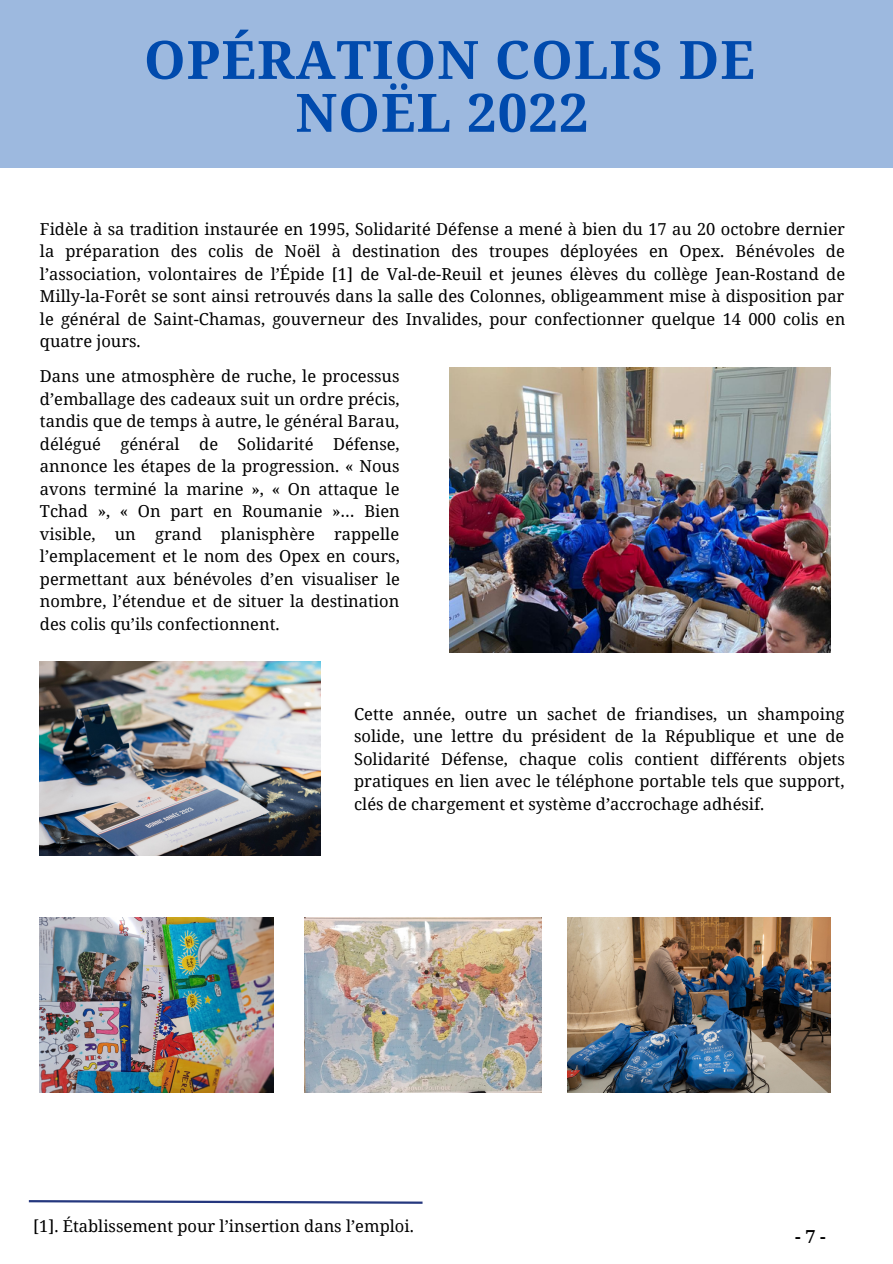
<style>
.page{position:relative;width:893px;height:1264px;background:#fff}
.page>*{position:absolute;margin:0;border:0;box-sizing:border-box;transform-origin:0 0}
.t1{font:700 52.95px/52.8px "Noto Serif";letter-spacing:.02em;color:#004aad;text-align:center}
.t2{font:700 18px "Noto Serif";color:#000}
.t3{font:16.5px/22.5px "Noto Serif";color:#000;text-align:justify}
</style>
<div class="page">
<div style="left:0;top:0;width:892px;height:167px;background:#9db9df"></div>
<svg style="left:28px;top:1200px;width:395px;height:4px"></svg>
<img style="left:449px;top:367px;width:381px;height:285px">
<img style="left:40px;top:661px;width:280px;height:194px">
<img style="left:304px;top:917px;width:237px;height:175px">
<img style="left:40px;top:917px;width:234px;height:175px">
<img style="left:567px;top:917px;width:263px;height:175px">
<p class="t1" style="left:144px;top:32px;width:612px">OPÉRATION COLIS DE<br>NOËL 2022</p>
<p class="t3" style="left:40px;top:217px;width:806px">Fidèle à sa tradition instaurée en 1995, Solidarité Défense a mené à bien du 17 au 20 octobre dernier la préparation des colis de Noël à destination des troupes déployées en Opex. Bénévoles de l’association, volontaires de l’Épide [1] de Val-de-Reuil et jeunes élèves du collège Jean-Rostand de Milly-la-Forêt se sont ainsi retrouvés dans la salle des Colonnes, obligeamment mise à disposition par le général de Saint-Chamas, gouverneur des Invalides, pour confectionner quelque 14 000 colis en quatre jours.</p>
<p class="t3" style="left:40px;top:365px;width:361px">Dans une atmosphère de ruche, le processus d’emballage des cadeaux suit un ordre précis, tandis que de temps à autre, le général Barau, délégué général de Solidarité Défense, annonce les étapes de la progression. « Nous avons terminé la marine », « On attaque le Tchad », « On part en Roumanie »… Bien visible, un grand planisphère rappelle l’emplacement et le nom des Opex en cours, permettant aux bénévoles d’en visualiser le nombre, l’étendue et de situer la destination des colis qu’ils confectionnent.</p>
<p class="t3" style="left:354px;top:702px;width:492px">Cette année, outre un sachet de friandises, un shampoing solide, une lettre du président de la République et une de Solidarité Défense, chaque colis contient différents objets pratiques en lien avec le téléphone portable tels que support, clés de chargement et système d’accrochage adhésif.</p>
<p class="t3" style="left:33px;top:1214px;width:382px">[1]. Établissement pour l’insertion dans l’emploi.</p>
<p class="t2" style="left:795px;top:1223px;width:32px">- 7 -</p>
</div>
